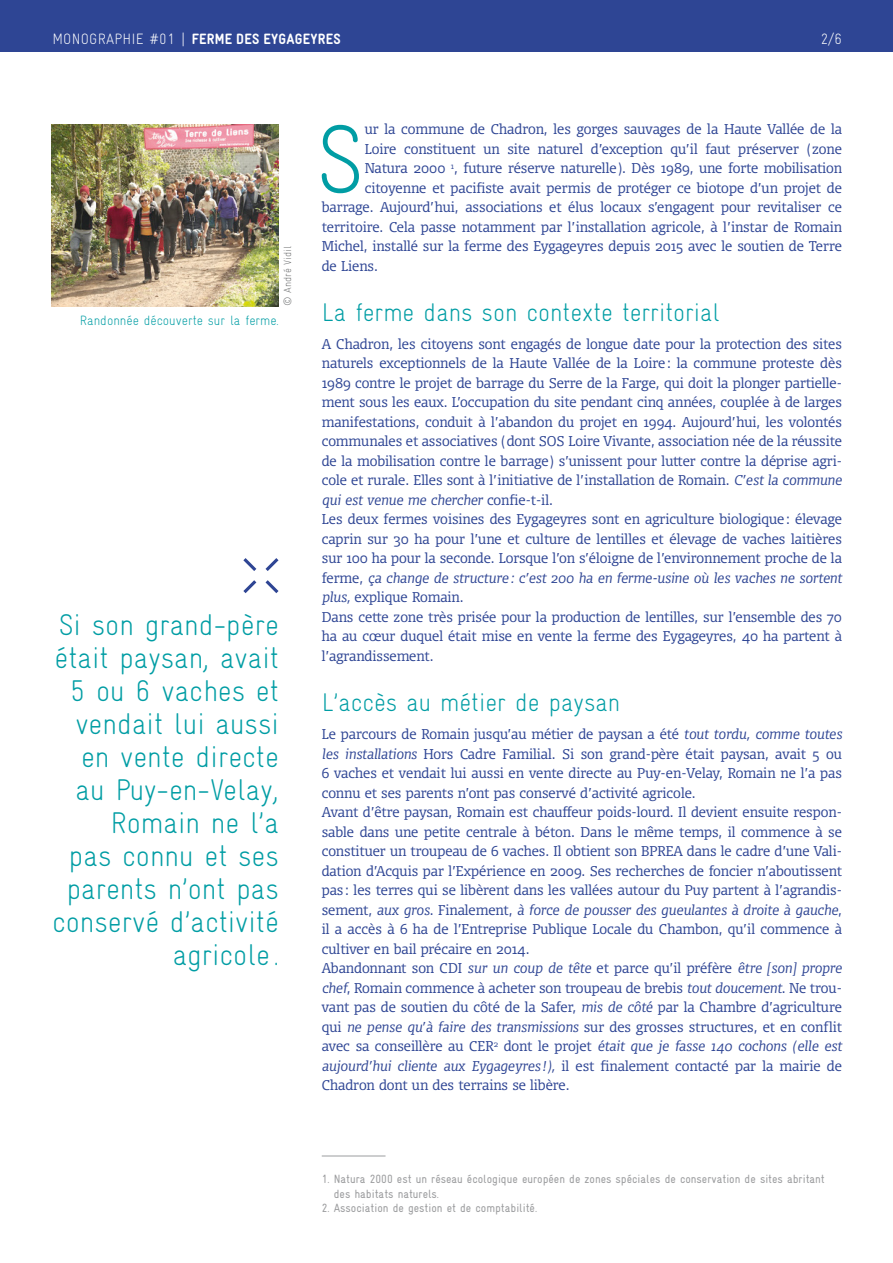
<style>
.page{position:relative;width:893px;height:1263px;background:#fff}
.page>*{position:absolute;margin:0;border:0;box-sizing:border-box;transform-origin:0 0}
.TEXTE{font:300 condensed 97.5px "Gravur";color:#009da4}
.t1{font:300 condensed 30px/33px "Gravur";color:#009da4;text-align:right}
.INTER{font:300 condensed 25.5px "Gravur";color:#009da4}
.t2{font:900 condensed 15px "Gravur";letter-spacing:.015em;color:#fff}
.t3{font:300 condensed 15px "Gravur";color:#fff}
.TEXTE-2{font:300 13.5px/19.5px "Olsen";color:#2e4594;text-align:justify}
.TEXTE_GAUCHE{font:300 condensed 13.5px "Gravur";color:#009da4}
.t4{font:condensed 12px/14.4px "Gravur";color:#9c9d9f}
.TEXTE_GAUCHE-2{font:300 condensed 10.5px "Gravur";color:#6f7172}
.s1{font-weight:300}
.s2{font-style:italic}
</style>
<div class="page">
<div style="left:0;top:0;width:893px;height:51px;background:#2e4594"></div>
<hr style="left:322px;top:1156px;width:64px;height:1px;background:#9c9d9f">
<img style="left:51px;top:125px;width:228px;height:181px">
<svg style="left:243px;top:558px;width:36px;height:35px"></svg>
<p class="t2" style="left:52px;top:31px;width:290px"><span class="s1">MONOGRAPHIE #01 |</span> FERME DES EYGAGEYRES</p>
<p class="t3" style="left:821px;top:31px;width:23px">2/6</p>
<p class="TEXTE_GAUCHE-2" style="left:282px;top:306px;width:62px;rotate:-90deg">© André Vidil</p>
<p class="TEXTE_GAUCHE" style="left:80px;top:313px;width:201px">Randonnée découverte sur la ferme.</p>
<p class="t1" style="left:52px;top:608px;width:228px">Si son grand-père était paysan, avait<br>5 ou 6 vaches et vendait lui aussi en vente directe au Puy-en-Velay,<br>Romain ne l’a<br>pas connu et ses parents n’ont pas conservé d’activité agricole .</p>
<p class="TEXTE" style="left:316px;top:105px;width:50px">S</p>
<p class="TEXTE-2" style="left:365px;top:119px;width:479px">ur la commune de Chadron, les gorges sauvages de la Haute Vallée de la</p>
<p class="TEXTE-2" style="left:365px;top:139px;width:479px">Loire constituent un site naturel d’exception qu’il faut préserver (zone</p>
<p class="TEXTE-2" style="left:365px;top:158px;width:479px">Natura 2000 <sup>1</sup>, future réserve naturelle). Dès 1989, une forte mobilisation</p>
<p class="TEXTE-2" style="left:365px;top:178px;width:479px">citoyenne et pacifiste avait permis de protéger ce biotope d’un projet de</p>
<p class="TEXTE-2" style="left:322px;top:197px;width:522px">barrage. Aujourd’hui, associations et élus locaux s’engagent pour revitaliser ce</p>
<p class="TEXTE-2" style="left:322px;top:217px;width:522px">territoire. Cela passe notamment par l’installation agricole, à l’instar de Romain</p>
<p class="TEXTE-2" style="left:322px;top:236px;width:522px">Michel, installé sur la ferme des Eygageyres depuis 2015 avec le soutien de Terre</p>
<p class="TEXTE-2" style="left:322px;top:256px;width:58px">de Liens.</p>
<p class="INTER" style="left:322px;top:298px;width:400px">La ferme dans son contexte territorial</p>
<p class="TEXTE-2" style="left:322px;top:334px;width:522px">A Chadron, les citoyens sont engagés de longue date pour la protection des sites naturels exceptionnels de la Haute Vallée de la Loire: la commune proteste dès 1989 contre le projet de barrage du Serre de la Farge, qui doit la plonger partielle&shy;ment sous les eaux. L’occupation du site pendant cinq années, couplée à de larges manifestations, conduit à l’abandon du projet en 1994. Aujourd’hui, les volontés communales et associatives (dont SOS Loire Vivante, association née de la réussite de la mobilisation contre le barrage) s’unissent pour lutter contre la déprise agri&shy;cole et rurale. Elles sont à l’initiative de l’installation de Romain. <span class="s2">C’est la commune qui est venue me chercher</span> confie-t-il.</p>
<p class="TEXTE-2" style="left:322px;top:509px;width:522px">Les deux fermes voisines des Eygageyres sont en agriculture biologique: élevage caprin sur 30 ha pour l’une et culture de lentilles et élevage de vaches laitières sur 100 ha pour la seconde. Lorsque l’on s’éloigne de l’environnement proche de la ferme, <span class="s2">ça change de structure: c’est 200 ha en ferme-usine où les vaches ne sortent plus,</span> explique Romain.</p>
<p class="TEXTE-2" style="left:322px;top:607px;width:522px">Dans cette zone très prisée pour la production de lentilles, sur l’ensemble des 70 ha au cœur duquel était mise en vente la ferme des Eygageyres, 40 ha partent à l’agrandissement.</p>
<p class="INTER" style="left:322px;top:688px;width:300px">L’accès au métier de paysan</p>
<p class="TEXTE-2" style="left:322px;top:724px;width:522px">Le parcours de Romain jusqu’au métier de paysan a été <span class="s2">tout tordu, comme toutes les installations</span> Hors Cadre Familial. Si son grand-père était paysan, avait 5 ou 6 vaches et vendait lui aussi en vente directe au Puy-en-Velay, Romain ne l’a pas connu et ses parents n’ont pas conservé d’activité agricole.</p>
<p class="TEXTE-2" style="left:322px;top:802px;width:522px">Avant d’être paysan, Romain est chauffeur poids-lourd. Il devient ensuite respon&shy;sable dans une petite centrale à béton. Dans le même temps, il commence à se constituer un troupeau de 6 vaches. Il obtient son BPREA dans le cadre d’une Vali&shy;dation d’Acquis par l’Expérience en 2009. Ses recherches de foncier n’aboutissent pas : les terres qui se libèrent dans les vallées autour du Puy partent à l’agrandis&shy;sement, <span class="s2">aux gros</span>. Finalement, <span class="s2">à force de pousser des gueulantes à droite à gauche</span>, il a accès à 6 ha de l’Entreprise Publique Locale du Chambon, qu’il commence à cultiver en bail précaire en 2014.</p>
<p class="TEXTE-2" style="left:322px;top:958px;width:522px">Abandonnant son CDI <span class="s2">sur un coup de tête</span> et parce qu’il préfère <span class="s2">être [son] propre chef</span>, Romain commence à acheter son troupeau de brebis <span class="s2">tout doucement</span>. Ne trou&shy;vant pas de soutien du côté de la Safer, <span class="s2">mis de côté</span> par la Chambre d’agriculture qui <span class="s2">ne pense qu’à faire des transmissions</span> sur des grosses structures, et en conflit avec sa conseillère au CER<sup>2</sup> dont le projet <span class="s2">était que je fasse 140 cochons (elle est aujourd’hui cliente aux Eygageyres !),</span> il est finalement contacté par la mairie de Chadron dont un des terrains se libère.</p>
<p class="t4" style="left:334px;top:1172px;width:493px;text-indent:-12px">1. Natura 2000 est un réseau écologique européen de zones spéciales de conservation de sites abritant des habitats naturels.</p>
<p class="t4" style="left:322px;top:1201px;width:217px">2. Association de gestion et de comptabilité.</p>
</div>
